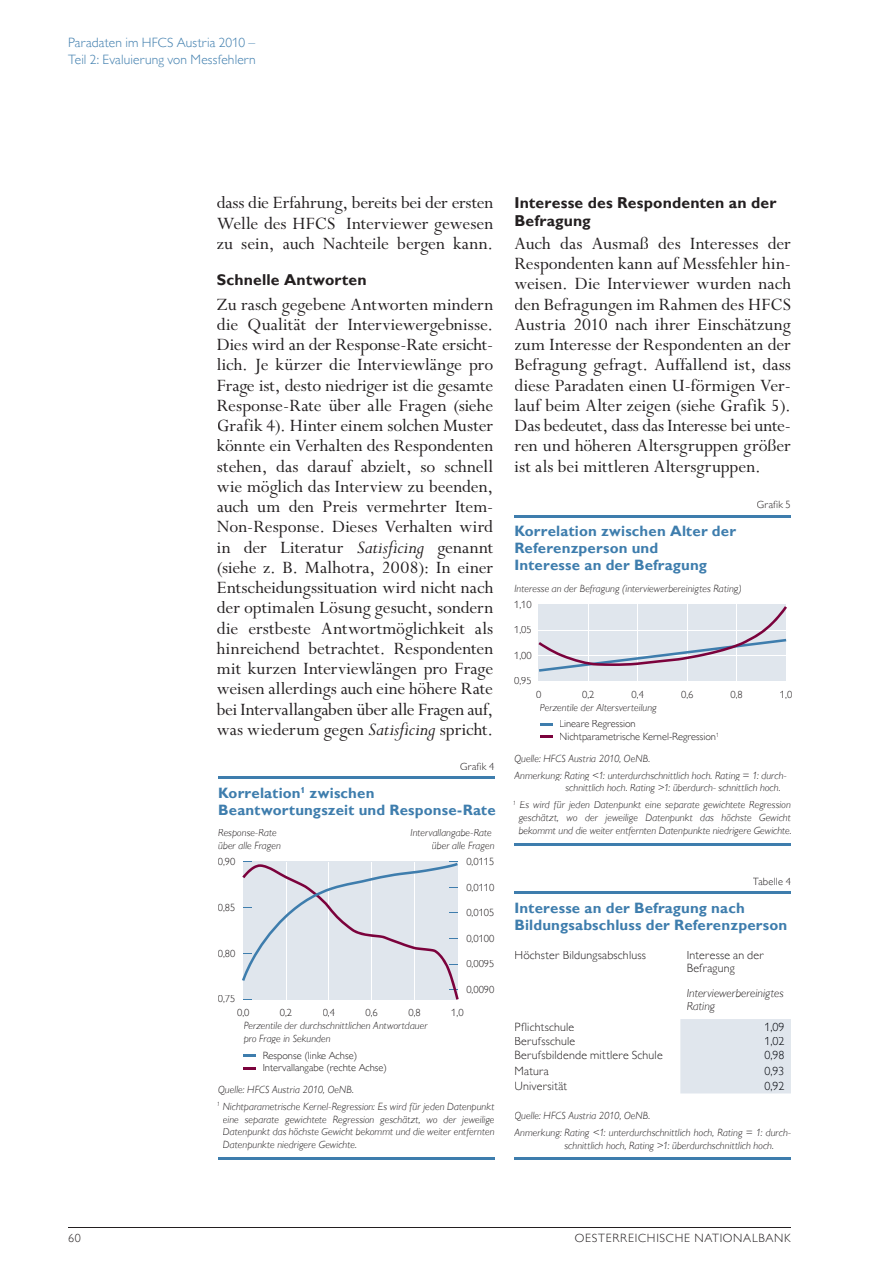
<style>
.page{position:relative;width:893px;height:1263px;background:#fff}
.page>*{position:absolute;margin:0;border:0;box-sizing:border-box;transform-origin:0 0}
.t1{font:19.5px/20.2px "Perpetua Std";letter-spacing:-.005em;color:#231f20;text-align:justify}
.t2{font:700 15.75px/18px "Gill Sans MT Pro";letter-spacing:.005em;color:#231f20}
.t3{font:700 15px/17px "Gill Sans MT Pro";letter-spacing:.01em;color:#3e7dad}
.t4{font:300 13.5px/16.5px "Gill Sans MT Pro";letter-spacing:.01em;color:#3e7dad}
.t5{font:300 12px/12.8px "Gill Sans MT Pro";letter-spacing:.015em;color:#231f20}
.t6{font:300 12px "Gill Sans MT Pro";letter-spacing:.06em;color:#231f20}
.t7{font:italic 300 12px/12.8px "Gill Sans MT Pro";color:#231f20}
.t8{font:300 12px "Gill Sans MT Pro";color:#000309}
.t9{font:italic 300 10.5px/12.8px "Gill Sans MT Pro";letter-spacing:.005em;color:#231f20}
.t10{font:300 10.5px/12.8px "Gill Sans MT Pro";color:#231f20}
.t11{font:300 10.5px "Gill Sans MT Pro";letter-spacing:.02em;color:#231f20}
.s1{font-style:italic;font-size:20.25px}
</style>
<div class="page">
<hr style="left:68px;top:1227px;width:723px;height:1px;background:#231f20">
<hr style="left:218px;top:776px;width:276px;height:3px;background:#3e7dad">
<hr style="left:218px;top:1157px;width:276px;height:2px;background:#3e7dad">
<svg style="left:243px;top:1054px;width:13px;height:3px"></svg>
<svg style="left:243px;top:1067px;width:13px;height:2px"></svg>
<svg style="left:242px;top:861px;width:217px;height:139px;background:#dadfe8"></svg>
<div style="left:539px;top:604px;width:247px;height:77px;background:#e0e6ed"></div>
<hr style="left:514px;top:515px;width:277px;height:2px;background:#3e7dad">
<hr style="left:514px;top:843px;width:277px;height:2px;background:#3e7dad">
<svg style="left:540px;top:723px;width:13px;height:2px"></svg>
<svg style="left:540px;top:736px;width:13px;height:2px"></svg>
<hr style="left:588px;top:604px;width:1px;height:76px;background:#fff">
<hr style="left:637px;top:604px;width:1px;height:76px;background:#fff">
<hr style="left:687px;top:604px;width:1px;height:76px;background:#fff">
<hr style="left:736px;top:604px;width:1px;height:76px;background:#fff">
<svg style="left:538px;top:606px;width:249px;height:66px"></svg>
<div style="left:680px;top:1019px;width:111px;height:74px;background:#e0e6ed"></div>
<hr style="left:514px;top:891px;width:277px;height:3px;background:#3e7dad">
<div style="left:765px;top:1022px;width:19px;height:10px;background:#e0e6ed"></div>
<div style="left:765px;top:1037px;width:19px;height:10px;background:#e0e6ed"></div>
<div style="left:765px;top:1051px;width:19px;height:10px;background:#e0e6ed"></div>
<div style="left:765px;top:1067px;width:18px;height:10px;background:#e0e6ed"></div>
<div style="left:765px;top:1082px;width:19px;height:9px;background:#e0e6ed"></div>
<hr style="left:514px;top:1157px;width:277px;height:3px;background:#3e7dad">
<p class="t4" style="left:68px;top:34px;width:189px">Paradaten im HFCS Austria 2010 –<br>Teil 2: Evaluierung von Messfehlern</p>
<p class="t1" style="left:217px;top:193px;width:278px">dass die Erfahrung, bereits bei der ersten Welle des HFCS Interviewer gewesen zu sein, auch Nachteile bergen kann.</p>
<p class="t2" style="left:217px;top:270px;width:151px">Schnelle Antworten</p>
<p class="t1" style="left:217px;top:295px;width:278px">Zu rasch gegebene Antworten mindern die Qualität der Interviewergebnisse.<br>Dies wird an der Response-Rate ersicht&shy;lich. Je kürzer die Interviewlänge pro Frage ist, desto niedriger ist die gesamte Response-Rate über alle Fragen (siehe Grafik 4). Hinter einem solchen Muster könnte ein Verhalten des Respondenten stehen, das darauf abzielt, so schnell wie möglich das Interview zu beenden, auch um den Preis vermehrter Item-Non-Response. Dieses Verhalten wird in der Literatur <span class="s1">Satisficing</span> genannt (siehe z. B. Malhotra, 2008): In einer Entscheidungssituation wird nicht nach der optimalen Lösung gesucht, sondern die erstbeste Antwortmöglichkeit als hinreichend betrachtet. Respondenten mit kurzen Interviewlängen pro Frage weisen allerdings auch eine höhere Rate bei Intervallangaben über alle Fragen auf, was wiederum gegen <span class="s1">Satisficing</span> spricht.</p>
<p class="t10" style="left:460px;top:760px;width:36px">Grafik 4</p>
<p class="t3" style="left:218px;top:784px;width:279px">Korrelation<sup>1</sup> zwischen<br>Beantwortungszeit und Response-Rate</p>
<p class="t9" style="left:218px;top:826px;width:64px">Response-Rate über alle Fragen</p>
<p class="t10" style="left:218px;top:855px;width:19px">0,90</p>
<p class="t10" style="left:218px;top:901px;width:19px">0,85</p>
<p class="t10" style="left:218px;top:947px;width:19px">0,80</p>
<p class="t10" style="left:218px;top:992px;width:19px">0,75</p>
<p class="t9" style="left:411px;top:826px;width:85px;text-align:right">Intervallangabe-Rate über alle Fragen</p>
<p class="t10" style="left:466px;top:855px;width:30px">0,0115</p>
<p class="t10" style="left:466px;top:881px;width:30px">0,0110</p>
<p class="t10" style="left:466px;top:906px;width:30px">0,0105</p>
<p class="t10" style="left:466px;top:932px;width:30px">0,0100</p>
<p class="t10" style="left:466px;top:957px;width:30px">0,0095</p>
<p class="t10" style="left:466px;top:983px;width:30px">0,0090</p>
<p class="t10" style="left:237px;top:1006px;width:14px">0,0</p>
<p class="t10" style="left:280px;top:1006px;width:14px">0,2</p>
<p class="t10" style="left:323px;top:1006px;width:14px">0,4</p>
<p class="t10" style="left:366px;top:1006px;width:14px">0,6</p>
<p class="t10" style="left:408px;top:1006px;width:14px">0,8</p>
<p class="t10" style="left:451px;top:1006px;width:14px">1,0</p>
<p class="t9" style="left:244px;top:1019px;width:186px">Perzentile der durchschnittlichen Antwortdauer pro Frage in Sekunden</p>
<p class="t10" style="left:263px;top:1048px;width:126px">Response (linke Achse)<br>Intervallangabe (rechte Achse)</p>
<p class="t9" style="left:217px;top:1081px;width:279px;line-height:17px">Quelle: HFCS Austria 2010, OeNB.<br><sup>1</sup> Nichtparametrische Kernel-Regression: Es wird für jeden Datenpunkt</p>
<p class="t9" style="left:223px;top:1112px;width:273px;text-align:justify">eine separate gewichtete Regression geschätzt, wo der jeweilige Datenpunkt das höchste Gewicht bekommt und die weiter entfernten Datenpunkte niedrigere Gewichte.</p>
<p class="t2" style="left:514px;top:194px;width:263px">Interesse des Respondenten an der<br>Befragung</p>
<p class="t1" style="left:514px;top:234px;width:278px">Auch das Ausmaß des Interesses der Respondenten kann auf Messfehler hin&shy;weisen. Die Interviewer wurden nach den Befragungen im Rahmen des HFCS Austria 2010 nach ihrer Einschätzung zum Interesse der Respondenten an der Befragung gefragt. Auffallend ist, dass diese Paradaten einen U-förmigen Ver&shy;lauf beim Alter zeigen (siehe Grafik 5).<br>Das bedeutet, dass das Interesse bei unte&shy;ren und höheren Altersgruppen größer ist als bei mittleren Alters gruppen.</p>
<p class="t3" style="left:514px;top:523px;width:223px">Korrelation zwischen Alter der<br>Referenzperson und<br>Interesse an der Befragung</p>
<p class="t9" style="left:514px;top:582px;width:229px">Interesse an der Befragung (interviewerbereinigtes Rating)</p>
<p class="t10" style="left:514px;top:598px;width:19px">1,10</p>
<p class="t10" style="left:514px;top:623px;width:19px">1,05</p>
<p class="t10" style="left:514px;top:649px;width:19px">1,00</p>
<p class="t10" style="left:514px;top:674px;width:19px">0,95</p>
<p class="t10" style="left:757px;top:498px;width:36px">Grafik 5</p>
<p class="t10" style="left:536px;top:687px;width:7px">0</p>
<p class="t10" style="left:582px;top:687px;width:14px">0,2</p>
<p class="t10" style="left:632px;top:687px;width:14px">0,4</p>
<p class="t10" style="left:681px;top:687px;width:14px">0,6</p>
<p class="t10" style="left:730px;top:687px;width:14px">0,8</p>
<p class="t10" style="left:780px;top:687px;width:14px">1,0</p>
<p class="t9" style="left:540px;top:701px;width:118px">Perzentile der Altersverteilung</p>
<p class="t10" style="left:559px;top:717px;width:161px">Lineare Regression<br>Nichtparametrische Kernel-Regression<sup>1</sup></p>
<p class="t9" style="left:514px;top:749px;width:274px;line-height:17px">Quelle: HFCS Austria 2010, OeNB.<br>Anmerkung: Rating &lt;1: unterdurchschnittlich hoch. Rating = 1: durch-</p>
<p class="t9" style="left:513px;top:779px;width:280px;line-height:17px;text-indent:53px">schnittlich hoch. Rating &gt;1: überdurch- schnittlich hoch.<br><sup>1</sup> Es wird für jeden Datenpunkt eine separate gewichtete Regression</p>
<p class="t9" style="left:519px;top:811px;width:274px">geschätzt, wo der jeweilige Datenpunkt das höchste Gewicht bekommt und die weiter entfernten Datenpunkte niedrigere Gewichte.</p>
<p class="t11" style="left:753px;top:875px;width:39px">Tabelle 4</p>
<p class="t3" style="left:514px;top:899px;width:274px">Interesse an der Befragung nach<br>Bildungsabschluss der Referenzperson</p>
<p class="t5" style="left:514px;top:948px;width:133px">Höchster Bildungsabschluss</p>
<p class="t5" style="left:687px;top:948px;width:79px">Interesse an der<br>Befragung</p>
<p class="t7" style="left:687px;top:987px;width:98px">Interviewerbereinigtes<br>Rating</p>
<p class="t5" style="left:514px;top:1020px;width:61px">Pflichtschule</p>
<p class="t8" style="left:764px;top:1019px;width:22px">1,09</p>
<p class="t5" style="left:514px;top:1035px;width:62px">Berufsschule</p>
<p class="t8" style="left:764px;top:1034px;width:22px">1,02</p>
<p class="t5" style="left:514px;top:1049px;width:150px">Berufsbildende mittlere Schule</p>
<p class="t8" style="left:764px;top:1048px;width:22px">0,98</p>
<p class="t5" style="left:514px;top:1065px;width:36px">Matura</p>
<p class="t8" style="left:764px;top:1064px;width:22px">0,93</p>
<p class="t5" style="left:514px;top:1079px;width:54px">Universität</p>
<p class="t8" style="left:764px;top:1079px;width:22px">0,92</p>
<p class="t9" style="left:514px;top:1107px;width:278px;line-height:17px">Quelle: HFCS Austria 2010, OeNB.<br>Anmerkung: Rating &lt;1: unterdurchschnittlich hoch, Rating = 1: durch-</p>
<p class="t9" style="left:564px;top:1139px;width:211px">schnittlich hoch, Rating &gt;1: überdurchschnittlich hoch.</p>
<p class="t5" style="left:68px;top:1232px;width:14px">60</p>
<p class="t6" style="left:575px;top:1231px;width:218px">OESTERREICHISCHE NATIONALBANK</p>
</div>
